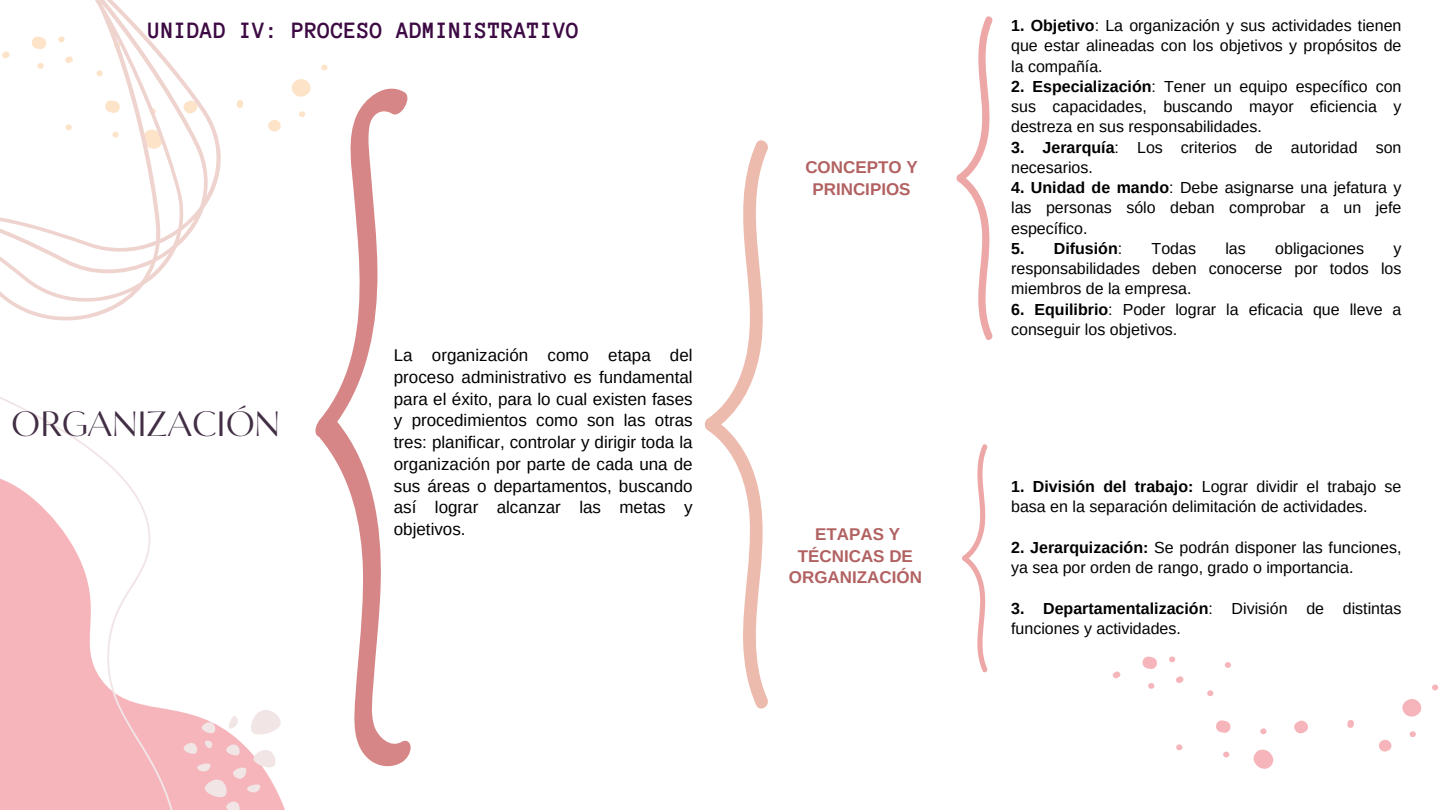
<style>
.page{position:relative;width:1440px;height:810px;background:#fff}
.page>*{position:absolute;margin:0;border:0;box-sizing:border-box;transform-origin:0 0}
.t1{font:35px "Circe Contrast";color:#412d44}
.t2{font:700 24px "Anonymous Pro";color:#3d0a44}
.t3{font:17px/21.8px "Arimo";color:#000;text-align:justify}
.t4{font:700 17px/21.8px "Arimo";color:#b26161;text-align:center}
.t5{font:16px/20.2px "Arimo";color:#000}
.t6{font:700 16px "Arimo";color:#000}
.s1{font-weight:700}
.s2{font-weight:400}
</style>
<div class="page">
<svg style="left:184px;top:710px;width:97px;height:100px"></svg>
<svg style="left:0;top:446px;width:181px;height:364px;fill:#f6b5bb"></svg>
<svg style="left:291px;top:64px;width:37px;height:53px"></svg>
<svg style="left:0;top:0;width:281px;height:446px"></svg>
<svg style="left:1112px;top:656px;width:327px;height:113px"></svg>
<svg style="left:313px;top:81px;width:98px;height:686px"></svg>
<svg style="left:705px;top:140px;width:63px;height:569px"></svg>
<svg style="left:956px;top:16px;width:37px;height:324px"></svg>
<svg style="left:962px;top:444px;width:26px;height:229px"></svg>
<h2 class="t2" style="left:148px;top:19px;width:433px">UNIDAD IV: PROCESO ADMINISTRATIVO</h2>
<p class="t5" style="left:1011px;top:16px;width:392px;text-align:justify"><span class="s1">1. Objetivo</span>: La organización y sus actividades tienen que estar alineadas con los objetivos y propósitos de la compañía.</p>
<p class="t5" style="left:1011px;top:76px;width:392px;text-align:justify"><span class="s1">2. Especialización</span>: Tener un equipo específico con sus capacidades, buscando mayor eficiencia y destreza en sus responsabilidades.</p>
<p class="t5" style="left:1011px;top:137px;width:392px"><span class="s1">3. Jerarquía</span>: Los criterios de autoridad son necesarios.</p>
<p class="t5" style="left:1011px;top:178px;width:392px;text-align:justify"><span class="s1">4. Unidad de mando</span>: Debe asignarse una jefatura y las personas sólo deban comprobar a un jefe específico.</p>
<p class="t6" style="left:1011px;top:239px;width:113px">5. Difusión<span class="s2">:</span></p>
<p class="t5" style="left:1152px;top:238px;width:46px">Todas</p>
<p class="t5" style="left:1225px;top:238px;width:22px">las</p>
<p class="t5" style="left:1275px;top:238px;width:90px">obligaciones</p>
<p class="t4" style="left:805px;top:156px;width:114px">CONCEPTO Y<br>PRINCIPIOS</p>
<p class="t5" style="left:1011px;top:238px;width:392px;text-align:justify;text-indent:382px">y responsabilidades deben conocerse por todos los miembros de la empresa.</p>
<p class="t5" style="left:1011px;top:299px;width:392px"><span class="s1">6. Equilibrio</span>: Poder lograr la eficacia que lleve a conseguir los objetivos.</p>
<h1 class="t1" style="left:11px;top:404px;width:270px">ORGANIZACIÓN</h1>
<p class="t3" style="left:394px;top:344px;width:300px">La organización como etapa del proceso administrativo es fundamental para el éxito, para lo cual existen fases y procedimientos como son las otras tres: planificar, controlar y dirigir toda la organización por parte de cada una de sus áreas o departamentos, buscando así lograr alcanzar las metas y objetivos.</p>
<p class="t4" style="left:789px;top:523px;width:135px">ETAPAS Y<br>TÉCNICAS DE<br>ORGANIZACIÓN</p>
<p class="t5" style="left:1011px;top:477px;width:392px"><span class="s1">1. División del trabajo:</span> Lograr dividir el trabajo se basa en la separación delimitación de actividades.</p>
<p class="t5" style="left:1011px;top:537px;width:392px"><span class="s1">2. Jerarquización:</span> Se podrán disponer las funciones, ya sea por orden de rango, grado o importancia.</p>
<p class="t5" style="left:1011px;top:598px;width:392px"><span class="s1">3. Departamentalización</span>: División de distintas funciones y actividades.</p>
</div>
